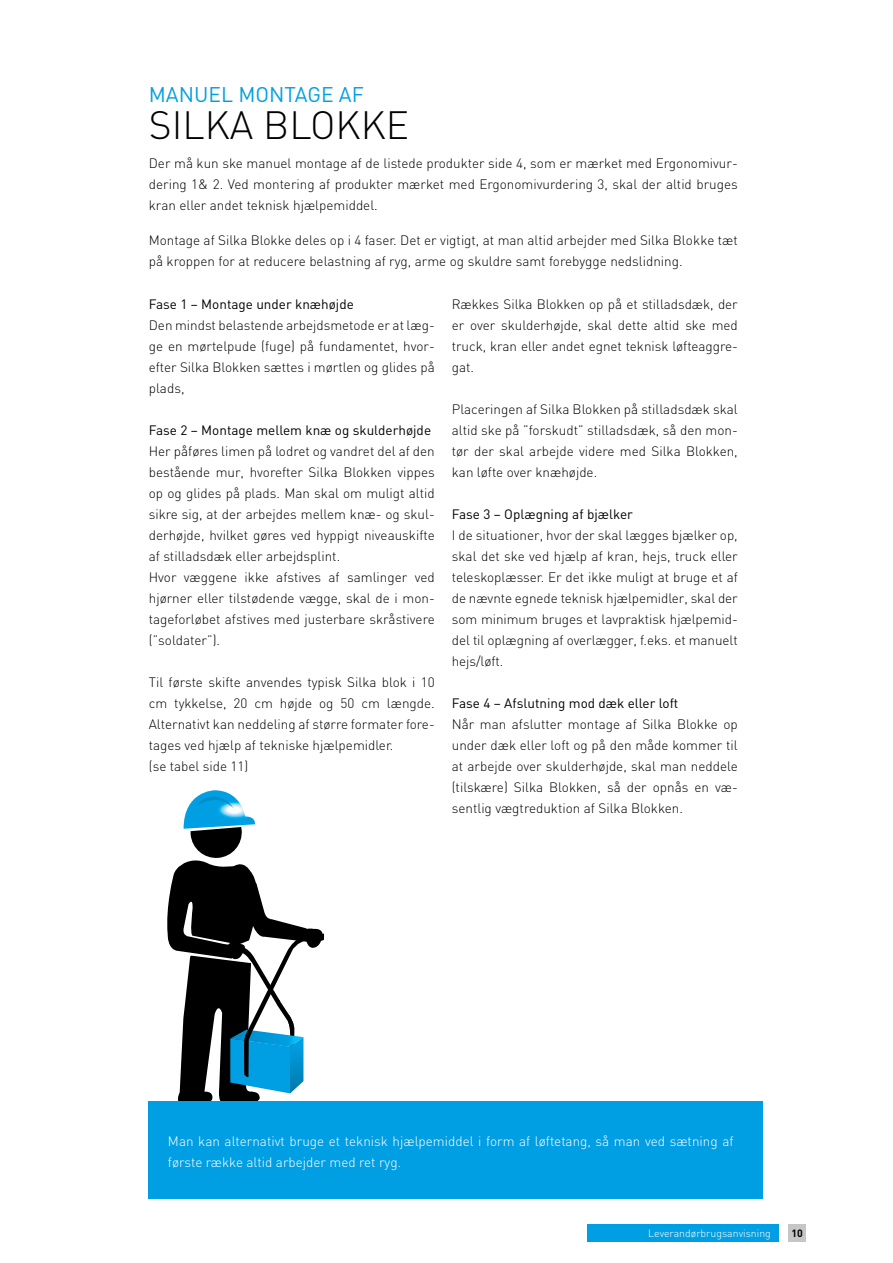
<style>
.page{position:relative;width:893px;height:1263px;background:#fff}
.page>*{position:absolute;margin:0;border:0;box-sizing:border-box;transform-origin:0 0}
.t1{font:300 39px "DIN";color:#000}
.t2{font:21px "DIN";color:#009fe3}
.t3{font:300 13.5px/21px "DIN";color:#000;text-align:justify}
.t4{font:13.5px "DIN";color:#000}
.t5{font:300 13.5px/21px "DIN";color:#fff}
.t6{font:300 10.5px "DIN";color:#fff}
.t7{font:700 10.5px "DIN";color:#000}
</style>
<div class="page">
<svg style="left:167px;top:790px;width:157px;height:311px"></svg>
<div style="left:149px;top:1101px;width:614px;height:98px;background:#009fe3"></div>
<div style="left:789px;top:1225px;width:17px;height:17px;background:#c5c6c6"></div>
<div style="left:587px;top:1225px;width:191px;height:17px;background:#009fe3"></div>
<h2 class="t2" style="left:149px;top:81px;width:217px">MANUEL MONTAGE AF</h2>
<h1 class="t1" style="left:149px;top:101px;width:262px">SILKA BLOKKE</h1>
<p class="t3" style="left:149px;top:153px;width:590px">Der må kun ske manuel montage af de listede produkter side 4, som er mærket med Ergonomivur&shy;dering 1&amp; 2. Ved montering af produkter mærket med Ergonomivurdering 3, skal der altid bruges kran eller andet teknisk hjælpemiddel.</p>
<p class="t3" style="left:149px;top:229px;width:590px">Montage af Silka Blokke deles op i 4 faser. Det er vigtigt, at man altid arbejder med Silka Blokke tæt på kroppen for at reducere belastning af ryg, arme og skuldre samt forebygge nedslidning.</p>
<p class="t4" style="left:149px;top:295px;width:207px">Fase 1 – Montage under knæhøjde</p>
<p class="t3" style="left:149px;top:314px;width:287px">Den mindst belastende arbejdsmetode er at læg&shy;ge en mørtelpude (fuge) på fundamentet, hvor&shy;efter Silka Blokken sættes i mørtlen og glides på plads,</p>
<p class="t4" style="left:149px;top:421px;width:284px">Fase 2 – Montage mellem knæ og skulderhøjde</p>
<p class="t3" style="left:149px;top:440px;width:287px;text-align:left">Her påføres limen på lodret og vandret del af den bestående mur, hvorefter Silka Blokken vippes op og glides på plads. Man skal om muligt altid sikre sig, at der arbejdes mellem knæ- og skul&shy;derhøjde, hvilket gøres ved hyppigt niveauskifte af stilladsdæk eller arbejdsplint.<br>Hvor væggene ikke afstives af samlinger ved hjørner eller tilstødende vægge, skal de i mon&shy;tageforløbet afstives med justerbare skråstivere (”soldater”).</p>
<p class="t3" style="left:149px;top:671px;width:287px;text-align:left">Til første skifte anvendes typisk Silka blok i 10 cm tykkelse, 20 cm højde og 50 cm længde.<br>Alternativt kan neddeling af større formater fore&shy;tages ved hjælp af tekniske hjælpemidler.<br>(se tabel side 11)</p>
<p class="t3" style="left:452px;top:293px;width:287px">Rækkes Silka Blokken op på et stilladsdæk, der er over skulderhøjde, skal dette altid ske med truck, kran eller andet egnet teknisk løfteaggre&shy;gat.</p>
<p class="t3" style="left:452px;top:398px;width:287px">Placeringen af Silka Blokken på stilladsdæk skal altid ske på ”forskudt” stilladsdæk, så den mon&shy;tør der skal arbejde videre med Silka Blokken, kan løfte over knæhøjde.</p>
<p class="t4" style="left:452px;top:505px;width:183px">Fase 3 – Oplægning af bjælker</p>
<p class="t3" style="left:452px;top:524px;width:287px">I de situationer, hvor der skal lægges bjælker op, skal det ske ved hjælp af kran, hejs, truck eller teleskoplæsser. Er det ikke muligt at bruge et af de nævnte egnede teknisk hjælpemidler, skal der som minimum bruges et lavpraktisk hjælpemid&shy;del til oplægning af overlægger, f.eks. et manuelt hejs/løft.</p>
<p class="t4" style="left:452px;top:694px;width:228px">Fase 4 – Afslutning mod dæk eller loft</p>
<p class="t3" style="left:452px;top:713px;width:287px">Når man afslutter montage af Silka Blokke op under dæk eller loft og på den måde kommer til at arbejde over skulderhøjde, skal man neddele (tilskære) Silka Blokken, så der opnås en væ&shy;sentlig vægtreduktion af Silka Blokken.</p>
<p class="t5" style="left:168px;top:1131px;width:567px">Man kan alternativt bruge et teknisk hjælpemiddel i form af løftetang, så man ved sætning af første række altid arbejder med ret ryg.</p>
<p class="t6" style="left:648px;top:1227px;width:124px">Leverandørbrugsanvisning</p>
<p class="t7" style="left:792px;top:1227px;width:13px">10</p>
</div>
